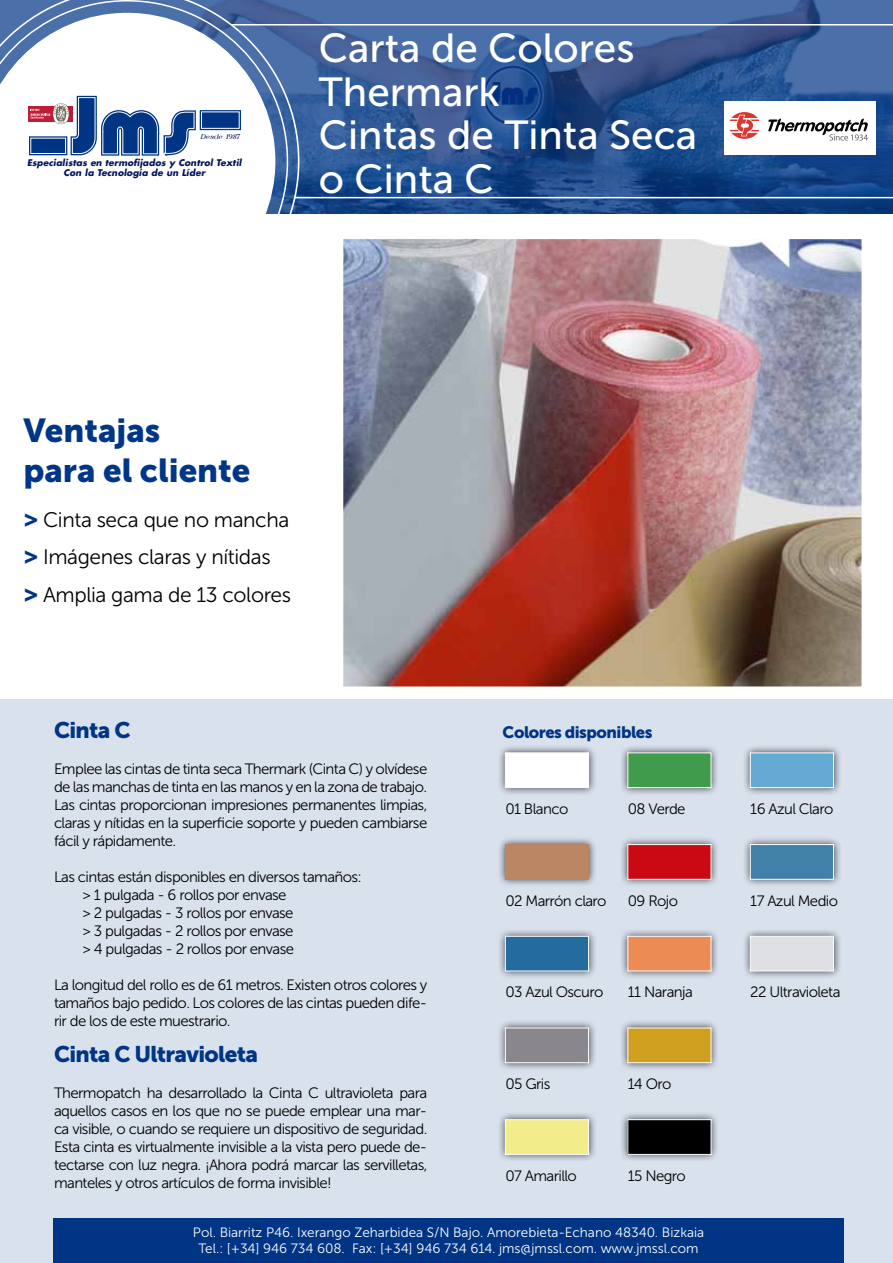
<style>
.page{position:relative;width:893px;height:1263px;background:#fff}
.page>*{position:absolute;margin:0;border:0;box-sizing:border-box;transform-origin:0 0}
.t1{font:40.5px/43.5px "Museo Sans 500";color:#fff}
.t2{font:33px/39.6px "Museo Sans 900";color:#003687}
.t3{font:22.5px "Museo Sans 900";letter-spacing:-.03em;color:#003586}
.t4{font:21px/37.5px "Museo Sans 300";letter-spacing:-.02em;color:#000}
.t5{font:16.5px "Museo Sans 900";letter-spacing:-.03em;color:#003586}
.t6{font:15px/18px "Museo Sans 300";letter-spacing:-.04em;color:#000;text-align:justify}
.t7{font:13.5px/16.5px "Museo Sans 300";color:#fff;text-align:center}
.t8{font:italic 700 9px/10.1px "Futura Std";letter-spacing:.015em;color:#00135b;text-align:center}
.t9{font:7.05px "Florence";letter-spacing:.015em;color:#00135b}
.s1{font-family:"Museo Sans 900";font-size:24px;color:#003586}
</style>
<div class="page">
<div style="left:0;top:699px;width:893px;height:564px;background:#d9e1ed"></div>
<svg style="left:299px;top:0;width:594px;height:213px;background:#2e5693"></svg>
<svg style="left:0;top:0;width:299px;height:214px"></svg>
<img style="left:344px;top:240px;width:517px;height:446px">
<div style="left:340px;top:236px;width:525px;height:454px;border:3px solid #fff"></div>
<hr style="left:232px;top:24px;width:661px;height:2px;background:#fff">
<hr style="left:294px;top:197px;width:599px;height:1px;background:#fff">
<div style="left:53px;top:1218px;width:791px;height:45px;background:#003586"></div>
<div style="left:725px;top:101px;width:151px;height:54px;background:#fff"></div>
<svg style="left:768px;top:119px;width:100px;height:22px"></svg>
<svg style="left:730px;top:112px;width:29px;height:27px"></svg>
<div style="left:497px;top:744px;width:100px;height:52px;background:#000;opacity:.75"></div>
<div style="left:505px;top:753px;width:84px;height:35px;background:#fff"></div>
<div style="left:619px;top:744px;width:100px;height:52px;background:#000;opacity:.75"></div>
<div style="left:628px;top:753px;width:83px;height:35px;background:#409b4c;border:1px solid #fff"></div>
<div style="left:742px;top:744px;width:100px;height:52px;background:#000;opacity:.75"></div>
<div style="left:750px;top:753px;width:84px;height:35px;background:#64aad2;border:1px solid #fff"></div>
<div style="left:497px;top:836px;width:100px;height:51px;background:#000;opacity:.75"></div>
<div style="left:505px;top:844px;width:84px;height:35px;background:#bb8663"></div>
<div style="left:619px;top:836px;width:100px;height:51px;background:#000;opacity:.75"></div>
<div style="left:628px;top:844px;width:83px;height:35px;background:#cb0912;border:1px solid #fff"></div>
<div style="left:742px;top:836px;width:100px;height:51px;background:#000;opacity:.75"></div>
<div style="left:750px;top:844px;width:84px;height:35px;background:#4181a8;border:1px solid #fff"></div>
<div style="left:497px;top:928px;width:100px;height:51px;background:#000;opacity:.75"></div>
<div style="left:505px;top:936px;width:84px;height:35px;background:#256c9e;border:1px solid #fff"></div>
<div style="left:619px;top:928px;width:100px;height:51px;background:#000;opacity:.75"></div>
<div style="left:628px;top:936px;width:83px;height:35px;background:#ec8c55;border:1px solid #fff"></div>
<div style="left:742px;top:928px;width:100px;height:51px;background:#000;opacity:.75"></div>
<div style="left:750px;top:936px;width:84px;height:35px;background:#dfe0e4;border:1px solid #fff"></div>
<div style="left:497px;top:1019px;width:100px;height:52px;background:#000;opacity:.75"></div>
<div style="left:505px;top:1028px;width:84px;height:35px;background:#89878c;border:1px solid #fff"></div>
<div style="left:619px;top:1019px;width:100px;height:52px;background:#000;opacity:.75"></div>
<div style="left:628px;top:1028px;width:83px;height:35px;background:#cfa01d;border:1px solid #fff"></div>
<div style="left:497px;top:1111px;width:100px;height:51px;background:#000;opacity:.75"></div>
<div style="left:505px;top:1119px;width:84px;height:35px;background:#f2ed8a;border:1px solid #fff"></div>
<div style="left:619px;top:1111px;width:100px;height:51px;background:#000;opacity:.75"></div>
<div style="left:628px;top:1120px;width:83px;height:34px;background:#000"></div>
<div style="left:628px;top:1119px;width:83px;height:35px;border:1px solid #fff"></div>
<p class="t9" style="left:200px;top:132px;width:42px">Desde 1987</p>
<p class="t8" style="left:27px;top:158px;width:216px">Especialistas en termofijados y Control Textil<br>Con la Tecnología de un Líder</p>
<h1 class="t1" style="left:319px;top:27px;width:380px">Carta de Colores<br>Thermark<br>Cintas de Tinta Seca o Cinta C</h1>
<h2 class="t2" style="left:23px;top:411px;width:229px">Ventajas<br>para el cliente</h2>
<h3 class="t4" style="left:23px;top:501px;width:269px"><span class="s1">&gt;</span> Cinta seca que no mancha <span class="s1">&gt;</span> Imágenes claras y nítidas<br><span class="s1">&gt;</span> Amplia gama de 13 colores</h3>
<h3 class="t3" style="left:54px;top:717px;width:78px">Cinta C</h3>
<p class="t6" style="left:54px;top:760px;width:375px">Emplee las cintas de tinta seca Thermark (Cinta C) y olvídese de las manchas de tinta en las manos y en la zona de trabajo.<br>Las cintas proporcionan impresiones permanentes limpias, claras y nítidas en la superficie soporte y pueden cambiarse fácil y rápidamente.</p>
<p class="t6" style="left:82px;top:868px;width:281px;text-align:left;text-indent:-28px">Las cintas están disponibles en diversos tamaños: &gt; 1 pulgada - 6 rollos por envase<br>&gt; 2 pulgadas - 3 rollos por envase<br>&gt; 3 pulgadas - 2 rollos por envase<br>&gt; 4 pulgadas - 2 rollos por envase</p>
<p class="t6" style="left:54px;top:976px;width:375px">La longitud del rollo es de 61 metros. Existen otros colores y tamaños bajo pedido. Los colores de las cintas pueden dife&shy;rir de los de este muestrario.</p>
<h3 class="t3" style="left:54px;top:1041px;width:205px">Cinta C Ultravioleta</h3>
<p class="t6" style="left:54px;top:1084px;width:375px">Thermopatch ha desarrollado la Cinta C ultravioleta para aquellos casos en los que no se puede emplear una mar&shy;ca visible, o cuando se requiere un dispositivo de seguridad.<br>Esta cinta es virtualmente invisible a la vista pero puede de&shy;tectarse con luz negra. ¡Ahora podrá marcar las servilletas, manteles y otros artículos de forma invisible!</p>
<p class="t5" style="left:503px;top:723px;width:151px">Colores disponibles</p>
<p class="t6" style="left:505px;top:800px;width:64px">01 Blanco</p>
<p class="t6" style="left:628px;top:800px;width:59px">08 Verde</p>
<p class="t6" style="left:750px;top:800px;width:85px">16 Azul Claro</p>
<p class="t6" style="left:505px;top:891px;width:103px">02 Marrón claro</p>
<p class="t6" style="left:628px;top:891px;width:52px">09 Rojo</p>
<p class="t6" style="left:750px;top:891px;width:89px">17 Azul Medio</p>
<p class="t6" style="left:505px;top:983px;width:100px">03 Azul Oscuro</p>
<p class="t6" style="left:628px;top:983px;width:67px">11 Naranja</p>
<p class="t6" style="left:750px;top:983px;width:92px">22 Ultravioleta</p>
<p class="t6" style="left:505px;top:1075px;width:47px">05 Gris</p>
<p class="t6" style="left:628px;top:1075px;width:45px">14 Oro</p>
<p class="t6" style="left:505px;top:1166px;width:73px">07 Amarillo</p>
<p class="t6" style="left:628px;top:1166px;width:60px">15 Negro</p>
<p class="t7" style="left:193px;top:1224px;width:513px">Pol. Biarritz P46. Ixerango Zeharbidea S/N Bajo. Amorebieta-Echano 48340. Bizkaia<br>Tel.: [+34] 946 734 608. Fax: [+34] 946 734 614. jms@jmssl.com. www.jmssl.com</p>
</div>
